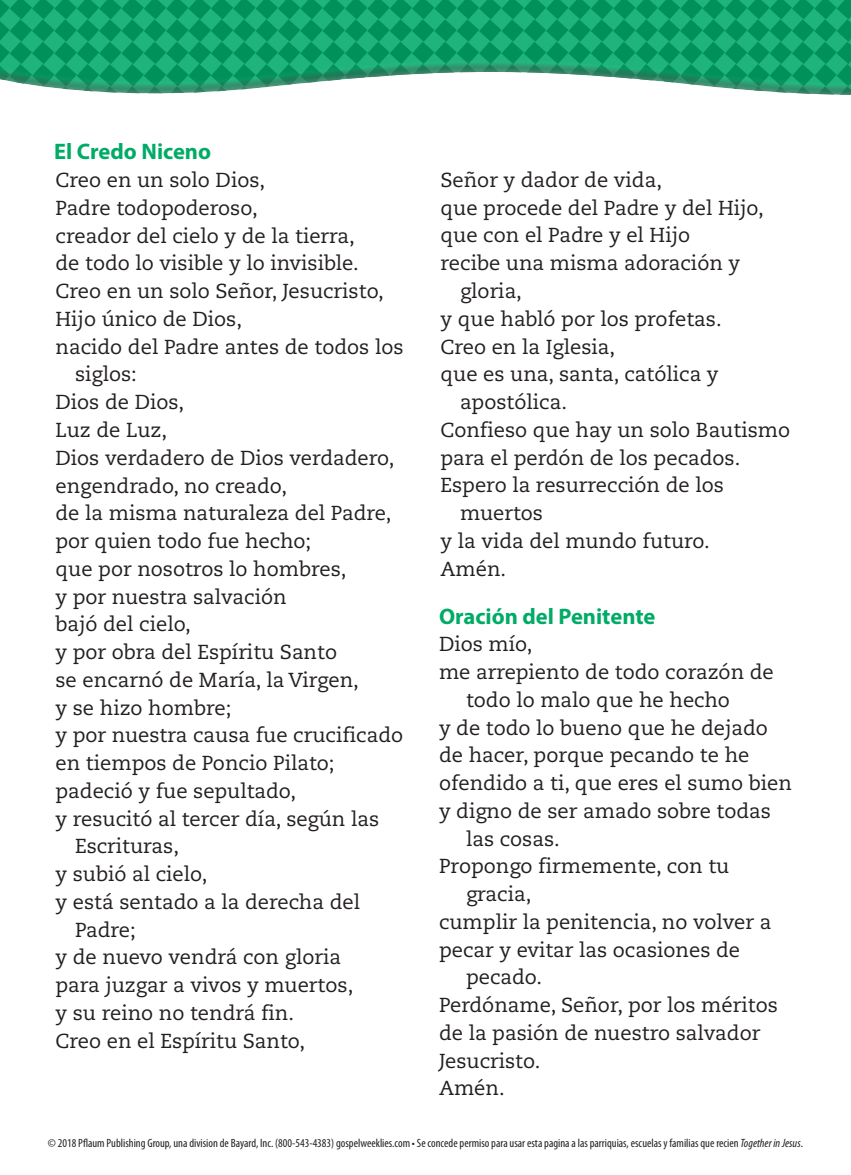
<style>
.page{position:relative;width:851px;height:1175px;background:#fff}
.page>*{position:absolute;margin:0;border:0;box-sizing:border-box;transform-origin:0 0}
.t1{font:700 22.5px "Myriad Pro";color:#00ab66}
.t2{font:20.25px "Caecilia LT Std";color:#231f20}
.t3{font:condensed 12px "Myriad Pro";color:#231f20}
.s1{font-style:italic}
</style>
<div class="page">
<div style="left:0;top:0;width:850px;height:100px;background:#231f20;opacity:.3"></div>
<p class="t1" style="left:54px;top:137px;width:159px">El Credo Niceno</p>
<p class="t2" style="left:56px;top:168px;width:211px">Creo en un solo Dios,</p>
<p class="t2" style="left:56px;top:196px;width:203px">Padre todopoderoso,</p>
<p class="t2" style="left:56px;top:224px;width:301px">creador del cielo y de la tierra,</p>
<p class="t2" style="left:56px;top:252px;width:305px">de todo lo visible y lo invisible.</p>
<p class="t2" style="left:56px;top:279px;width:330px">Creo en un solo Señor, Jesucristo,</p>
<p class="t2" style="left:56px;top:307px;width:188px">Hijo único de Dios,</p>
<p class="t2" style="left:56px;top:335px;width:349px">nacido del Padre antes de todos los</p>
<p class="t2" style="left:75px;top:363px;width:63px">siglos:</p>
<p class="t2" style="left:56px;top:390px;width:130px">Dios de Dios,</p>
<p class="t2" style="left:56px;top:418px;width:113px">Luz de Luz,</p>
<p class="t2" style="left:56px;top:446px;width:340px">Dios verdadero de Dios verdadero,</p>
<p class="t2" style="left:56px;top:474px;width:233px">engendrado, no creado,</p>
<p class="t2" style="left:56px;top:501px;width:337px">de la misma naturaleza del Padre,</p>
<p class="t2" style="left:56px;top:529px;width:257px">por quien todo fue hecho;</p>
<p class="t2" style="left:56px;top:557px;width:292px">que por nosotros lo hombres,</p>
<p class="t2" style="left:56px;top:585px;width:232px">y por nuestra salvación</p>
<p class="t2" style="left:56px;top:612px;width:137px">bajó del cielo,</p>
<p class="t2" style="left:56px;top:640px;width:283px">y por obra del Espíritu Santo</p>
<p class="t2" style="left:56px;top:668px;width:305px">se encarnó de María, la Virgen,</p>
<p class="t2" style="left:56px;top:695px;width:177px">y se hizo hombre;</p>
<p class="t2" style="left:56px;top:723px;width:349px">y por nuestra causa fue crucificado</p>
<p class="t2" style="left:56px;top:751px;width:280px">en tiempos de Poncio Pilato;</p>
<p class="t2" style="left:56px;top:779px;width:242px">padeció y fue sepultado,</p>
<p class="t2" style="left:56px;top:806px;width:325px">y resucitó al tercer día, según las</p>
<p class="t2" style="left:75px;top:834px;width:105px">Escrituras,</p>
<p class="t2" style="left:56px;top:862px;width:153px">y subió al cielo,</p>
<p class="t2" style="left:56px;top:890px;width:306px">y está sentado a la derecha del</p>
<p class="t2" style="left:75px;top:917px;width:62px">Padre;</p>
<p class="t2" style="left:56px;top:945px;width:287px">y de nuevo vendrá con gloria</p>
<p class="t2" style="left:56px;top:973px;width:299px">para juzgar a vivos y muertos,</p>
<p class="t2" style="left:56px;top:1001px;width:240px">y su reino no tendrá fin.</p>
<p class="t2" style="left:56px;top:1028px;width:251px">Creo en el Espíritu Santo,</p>
<p class="t2" style="left:440px;top:168px;width:223px">Señor y dador de vida,</p>
<p class="t2" style="left:440px;top:196px;width:325px">que procede del Padre y del Hijo,</p>
<p class="t2" style="left:440px;top:224px;width:251px">que con el Padre y el Hijo</p>
<p class="t2" style="left:440px;top:251px;width:301px">recibe una misma adoración y</p>
<p class="t2" style="left:460px;top:279px;width:63px">gloria,</p>
<p class="t2" style="left:440px;top:307px;width:283px">y que habló por los profetas.</p>
<p class="t2" style="left:440px;top:335px;width:176px">Creo en la Iglesia,</p>
<p class="t2" style="left:440px;top:362px;width:279px">que es una, santa, católica y</p>
<p class="t2" style="left:460px;top:390px;width:108px">apostólica.</p>
<p class="t2" style="left:440px;top:418px;width:351px">Confieso que hay un solo Bautismo</p>
<p class="t2" style="left:440px;top:446px;width:301px">para el perdón de los pecados.</p>
<p class="t2" style="left:440px;top:473px;width:285px">Espero la resurrección de los</p>
<p class="t2" style="left:460px;top:501px;width:85px">muertos</p>
<p class="t2" style="left:440px;top:529px;width:271px">y la vida del mundo futuro.</p>
<p class="t2" style="left:440px;top:557px;width:67px">Amén.</p>
<p class="t1" style="left:439px;top:601px;width:218px">Oración del Penitente</p>
<p class="t2" style="left:439px;top:632px;width:95px">Dios mío,</p>
<p class="t2" style="left:439px;top:660px;width:336px">me arrepiento de todo corazón de</p>
<p class="t2" style="left:466px;top:688px;width:265px">todo lo malo que he hecho</p>
<p class="t2" style="left:439px;top:715px;width:330px">y de todo lo bueno que he dejado</p>
<p class="t2" style="left:439px;top:743px;width:312px">de hacer, porque pecando te he</p>
<p class="t2" style="left:439px;top:771px;width:354px">ofendido a ti, que eres el sumo bien</p>
<p class="t2" style="left:439px;top:799px;width:333px">y digno de ser amado sobre todas</p>
<p class="t2" style="left:466px;top:826px;width:95px">las cosas.</p>
<p class="t2" style="left:439px;top:854px;width:292px">Propongo firmemente, con tu</p>
<p class="t2" style="left:466px;top:882px;width:67px">gracia,</p>
<p class="t2" style="left:439px;top:910px;width:334px">cumplir la penitencia, no volver a</p>
<p class="t2" style="left:439px;top:937px;width:302px">pecar y evitar las ocasiones de</p>
<p class="t2" style="left:466px;top:965px;width:78px">pecado.</p>
<p class="t2" style="left:439px;top:993px;width:340px">Perdóname, Señor, por los méritos</p>
<p class="t2" style="left:439px;top:1021px;width:323px">de la pasión de nuestro salvador</p>
<p class="t2" style="left:439px;top:1048px;width:103px">Jesucristo.</p>
<p class="t2" style="left:439px;top:1076px;width:67px">Amén.</p>
<p class="t3" style="left:48px;top:1136px;width:756px">© 2018 Pflaum Publishing Group, una division de Bayard, Inc. (800-543-4383) gospelweeklies.com • Se concede permiso para usar esta pagina a las parriquias, escuelas y familias que recien <span class="s1">Together in Jesus</span>.</p>
</div>
